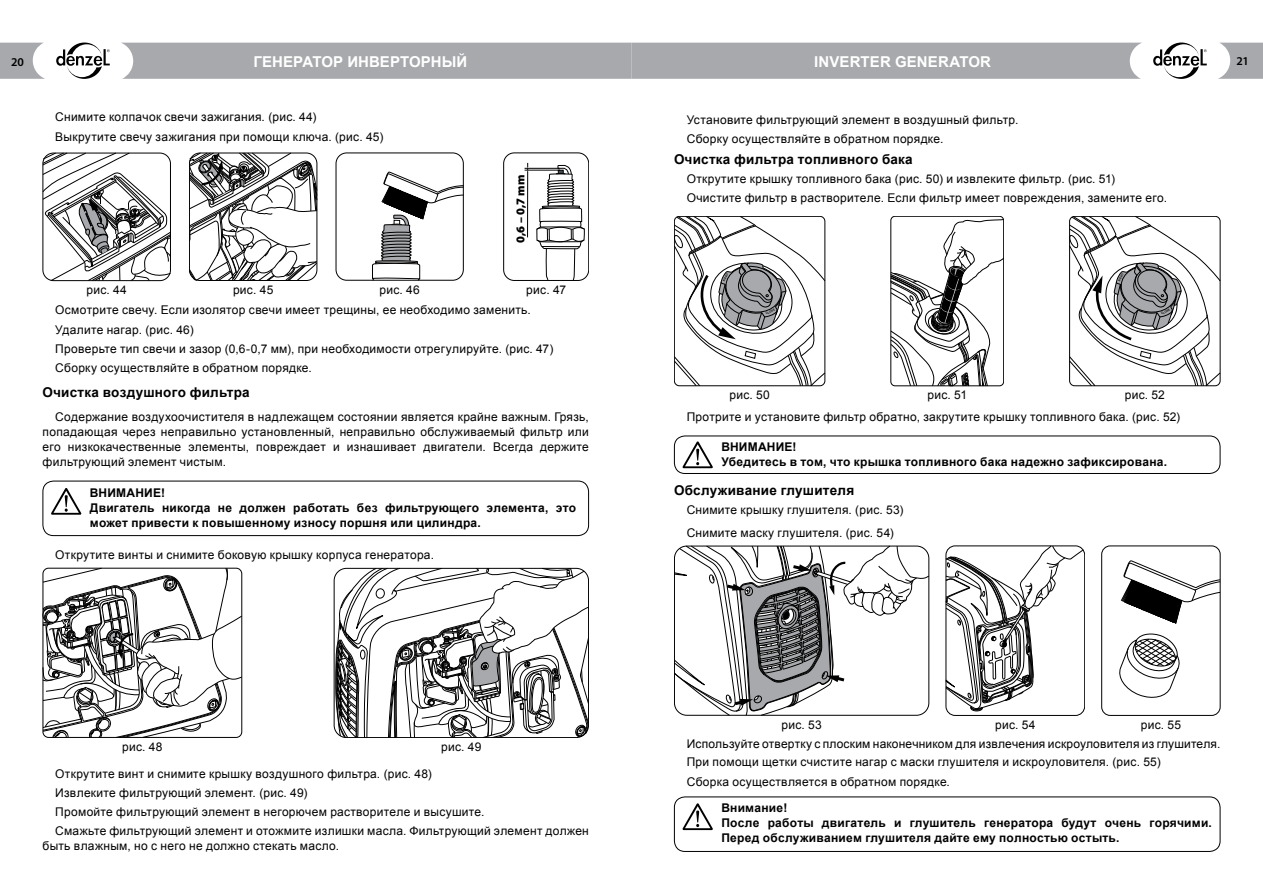
<style>
.page{position:relative;width:1263px;height:893px;background:#fff}
.page>*{position:absolute;margin:0;border:0;box-sizing:border-box;transform-origin:0 0}
.t1{font:700 15px "Arial";letter-spacing:.005em;color:#fff}
.t2{font:700 13.5px "Arial";letter-spacing:.015em;color:#000}
.t3{font:12px/19px "Arial";letter-spacing:.025em;color:#000}
.t4{font:700 12px/15px "Arial";letter-spacing:.02em;color:#000}
.t5{font:900 12px "Myriad Pro";color:#000}
.t6{font:600 12px "Myriad Pro";color:#000}
</style>
<div class="page">
<svg style="left:1218px;top:43px;width:45px;height:36px"></svg>
<svg style="left:1153px;top:43px;width:54px;height:36px"></svg>
<div style="left:122px;top:43px;width:1019px;height:36px;background:#a7a9ac"></div>
<svg style="left:0;top:43px;width:45px;height:36px"></svg>
<svg style="left:56px;top:43px;width:54px;height:36px"></svg>
<svg style="left:536px;top:153px;width:49px;height:128px"></svg>
<div style="left:503px;top:153px;width:86px;height:128px;border:1px solid #000;border-radius:11px"></div>
<hr style="left:525px;top:168px;width:34px;height:1px;background:#000">
<hr style="left:525px;top:170px;width:35px;height:1px;background:#000">
<hr style="left:527px;top:172px;width:1px;height:65px;background:#000">
<div style="left:336px;top:153px;width:128px;height:127px;border:1px solid #000;border-radius:11px"></div>
<svg style="left:372px;top:172px;width:92px;height:108px"></svg>
<svg style="left:189px;top:153px;width:128px;height:128px"></svg>
<svg style="left:43px;top:153px;width:128px;height:128px"></svg>
<div style="left:43px;top:481px;width:546px;height:55px;border:1px solid #000;border-radius:11px"></div>
<svg style="left:51px;top:488px;width:30px;height:27px"></svg>
<svg style="left:43px;top:568px;width:199px;height:170px"></svg>
<svg style="left:334px;top:568px;width:255px;height:170px"></svg>
<svg style="left:890px;top:219px;width:114px;height:168px"></svg>
<div style="left:674px;top:436px;width:546px;height:38px;border:1px solid #000;border-radius:11px"></div>
<svg style="left:682px;top:441px;width:31px;height:27px"></svg>
<div style="left:1101px;top:546px;width:119px;height:170px;border:1px solid #000;border-radius:9px"></div>
<svg style="left:1121px;top:560px;width:99px;height:64px"></svg>
<svg style="left:1119px;top:633px;width:61px;height:65px"></svg>
<svg style="left:946px;top:546px;width:138px;height:170px"></svg>
<svg style="left:674px;top:546px;width:255px;height:170px"></svg>
<div style="left:674px;top:796px;width:546px;height:56px;border:1px solid #000;border-radius:11px"></div>
<svg style="left:682px;top:803px;width:31px;height:27px"></svg>
<svg style="left:674px;top:216px;width:151px;height:170px"></svg>
<svg style="left:1069px;top:216px;width:151px;height:170px"></svg>
<p class="t6" style="left:11px;top:55px;width:14px">20</p>
<p class="t1" style="left:254px;top:52px;width:215px">ГЕНЕРАТОР ИНВЕРТОРНЫЙ</p>
<p class="t1" style="left:814px;top:52px;width:179px">INVERTER GENERATOR</p>
<p class="t6" style="left:1236px;top:54px;width:14px">21</p>
<p class="t3" style="left:55px;top:108px;width:330px">Снимите колпачок свечи зажигания. (рис. 44)<br>Выкрутите свечу зажигания при помощи ключа. (рис. 45)</p>
<p class="t5" style="left:516px;top:243px;width:70px;rotate:-90deg">0,6 – 0,7 mm</p>
<p class="t3" style="left:86px;top:280px;width:42px">рис. 44</p>
<p class="t3" style="left:233px;top:280px;width:42px">рис. 45</p>
<p class="t3" style="left:379px;top:280px;width:42px">рис. 46</p>
<p class="t3" style="left:55px;top:279px;width:512px;line-height:20.5px;text-indent:471px">рис. 47<br>Осмотрите свечу. Если изолятор свечи имеет трещины, ее необходимо заменить.</p>
<p class="t3" style="left:55px;top:320px;width:499px">Удалите нагар. (рис. 46)<br>Проверьте тип свечи и зазор (0,6-0,7 мм), при необходимости отрегулируйте. (рис. 47)<br>Сборку осуществляйте в обратном порядке.</p>
<p class="t2" style="left:43px;top:383px;width:209px">Очистка воздушного фильтра</p>
<p class="t3" style="left:43px;top:409px;width:548px;line-height:15px;text-align:justify;text-indent:13px">Содержание воздухоочистителя в надлежащем состоянии является крайне важным. Грязь, попадающая через неправильно установленный, неправильно обслуживаемый фильтр или его низкокачественные элементы, повреждает и изнашивает двигатели. Всегда держите фильтрующий элемент чистым.</p>
<p class="t4" style="left:90px;top:486px;width:488px">ВНИМАНИЕ!<br>Двигатель никогда не должен работать без фильтрующего элемента, это может привести к повышенному износу поршня или цилиндра.</p>
<p class="t3" style="left:55px;top:545px;width:380px">Открутите винты и снимите боковую крышку корпуса генератора.</p>
<p class="t3" style="left:122px;top:737px;width:42px">рис. 48</p>
<p class="t3" style="left:441px;top:737px;width:42px">рис. 49</p>
<p class="t3" style="left:55px;top:764px;width:535px">Открутите винт и снимите крышку воздушного фильтра. (рис. 48)<br>Извлеките фильтрующий элемент. (рис. 49)<br>Промойте фильтрующий элемент в негорючем растворителе и высушите.<br>Смажьте фильтрующий элемент и отожмите излишки масла. Фильтрующий элемент должен</p>
<p class="t3" style="left:43px;top:836px;width:298px">быть влажным, но с него не должно стекать масло.</p>
<p class="t3" style="left:687px;top:110px;width:333px">Установите фильтрующий элемент в воздушный фильтр.<br>Сборку осуществляйте в обратном порядке.</p>
<p class="t2" style="left:674px;top:150px;width:240px">Очистка фильтра топливного бака</p>
<p class="t3" style="left:687px;top:169px;width:482px">Открутите крышку топливного бака (рис. 50) и извлеките фильтр. (рис. 51)<br>Очистите фильтр в растворителе. Если фильтр имеет повреждения, замените его.</p>
<p class="t3" style="left:687px;top:384px;width:495px;line-height:21.5px;text-indent:438px">рис. 52<br>Протрите и установите фильтр обратно, закрутите крышку топливного бака. (рис. 52)</p>
<p class="t4" style="left:721px;top:439px;width:447px">ВНИМАНИЕ!<br>Убедитесь в том, что крышка топливного бака надежно зафиксирована.</p>
<p class="t2" style="left:674px;top:481px;width:182px">Обслуживание глушителя</p>
<p class="t3" style="left:687px;top:498px;width:218px;line-height:23.5px">Снимите крышку глушителя. (рис. 53)<br>Снимите маску глушителя. (рис. 54)</p>
<p class="t3" style="left:729px;top:385px;width:42px">рис. 50</p>
<p class="t3" style="left:927px;top:385px;width:41px">рис. 51</p>
<p class="t3" style="left:781px;top:715px;width:42px">рис. 53</p>
<p class="t3" style="left:995px;top:715px;width:42px">рис. 54</p>
<p class="t3" style="left:687px;top:715px;width:535px;text-indent:454px">рис. 55<br>Используйте отвертку с плоским наконечником для извлечения искроуловителя из глушителя.<br>При помощи щетки счистите нагар с маски глушителя и искроуловителя. (рис. 55)<br>Сборка осуществляется в обратном порядке.</p>
<p class="t4" style="left:721px;top:801px;width:492px">Внимание!<br>После работы двигатель и глушитель генератора будут очень горячими.<br>Перед обслуживанием глушителя дайте ему полностью остыть.</p>
</div>
